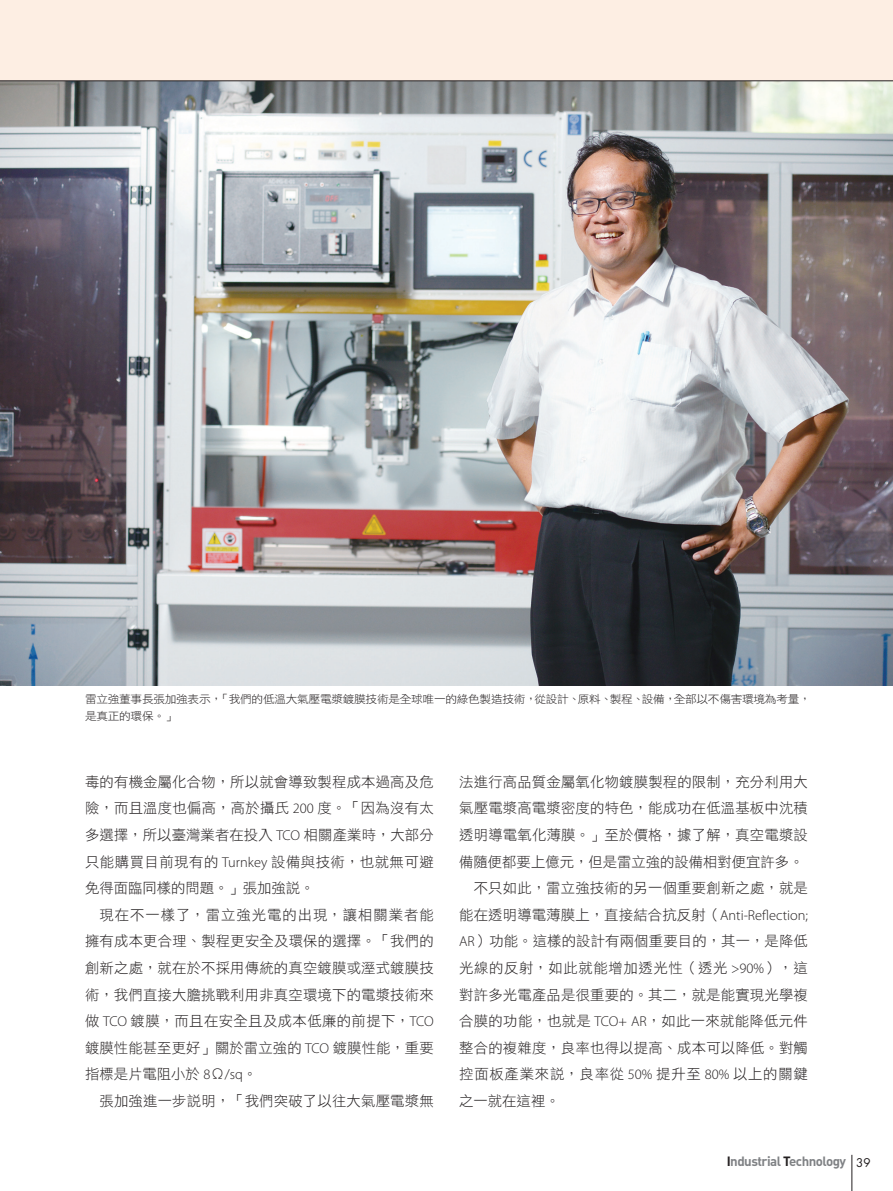
<style>
.page{position:relative;width:893px;height:1191px;background:#fff}
.page>*{position:absolute;margin:0;border:0;box-sizing:border-box;transform-origin:0 0}
.t1{font:14.4px/26.5px "DF Hei Std W3 B5 pc H";letter-spacing:.015em;color:#231f20;text-align:justify}
.t2{font:14.4px "DF Hei Std W3 B5 pc H";letter-spacing:.045em;color:#231f20}
.t3{font:14.4px "DF Hei Std W3 B5 pc H";letter-spacing:.055em;color:#231f20}
.t4{font:13.35px "DIN Bold Alternate";letter-spacing:-.04em;color:#808285}
.t5{font:11.1px/17px "DF Hei Std W3 B5 pc H";letter-spacing:-.025em;color:#231f20;scale:1.05 1}
.s1{font-family:"Myriad Pro";font-weight:300}
.s2{color:#231f20}
.s3{font-family:"Futura";font-size:11.7px;color:#231f20}
</style>
<div class="page">
<img style="left:0;top:82px;width:893px;height:603px">
<div style="left:0;top:0;width:893px;height:81px;background:#fdeee3"></div>
<hr style="left:852px;top:1154px;width:1px;height:37px;background:#231f20">
<hr style="left:0;top:81px;width:893px;height:1px;background:#231f20">
<p class="t5" style="left:85px;top:692px;width:693px">雷立強董事長張加強表示，「我們的低溫大氣壓電漿鍍膜技術是全球唯一的綠色製造技術，從設計、原料、製程、設備，全部以不傷害環境為考量，是真正的環保。」</p>
<p class="t1" style="left:85px;top:770px;width:350px">毒的有機金屬化合物，所以就會導致製程成本過高及危險，而且溫度也偏高，高於攝氏 <span class="s1">200</span> 度。「因為沒有太多選擇，所以臺灣業者在投入 <span class="s1">TCO</span> 相關產業時，大部分只能購買目前現有的 <span class="s1">Turnkey</span> 設備與技術，也就無可避免得面臨同樣的問題。」張加強說。</p>
<p class="t1" style="left:85px;top:903px;width:350px;text-indent:14px">現在不一樣了，雷立強光電的出現，讓相關業者能擁有成本更合理、製程更安全及環保的選擇。「我們的創新之處，就在於不採用傳統的真空鍍膜或溼式鍍膜技術，我們直接大膽挑戰利用非真空環境下的電漿技術來做 <span class="s1">TCO</span> 鍍膜，而且在安全且及成本低廉的前提下，<span class="s1">TCO</span>鍍膜性能甚至更好」關於雷立強的 <span class="s1">TCO</span> 鍍膜性能，重要指標是片電阻小於 <span class="s1">8</span>Ω<span class="s1">/sq</span>。</p>
<p class="t1" style="left:99px;top:1089px;width:336px">張加強進一步說明，「我們突破了以往大氣壓電漿無</p>
<p class="t1" style="left:459px;top:770px;width:350px">法進行高品質金屬氧化物鍍膜製程的限制，充分利用大</p>
<p class="t1" style="left:459px;top:796px;width:350px">氣壓電漿高電漿密度的特色，能成功在低溫基板中沈積</p>
<p class="t1" style="left:459px;top:823px;width:350px">透明導電氧化薄膜。」至於價格，據了解，真空電漿設</p>
<p class="t1" style="left:459px;top:850px;width:346px">備隨便都要上億元，但是雷立強的設備相對便宜許多。</p>
<p class="t1" style="left:474px;top:876px;width:336px">不只如此，雷立強技術的另一個重要創新之處，就是</p>
<p class="t1" style="left:459px;top:903px;width:350px">能在透明導電薄膜上，直接結合抗反射（<span class="s1">Anti-Reflection;</span></p>
<p class="t1" style="left:459px;top:929px;width:350px"><span class="s1">AR</span>）功能。這樣的設計有兩個重要目的，其一，是降低</p>
<p class="t2" style="left:459px;top:962px;width:350px">光線的反射，如此就能增加透光性（透光 <span class="s1">&gt;90%</span>），這</p>
<p class="t1" style="left:459px;top:982px;width:350px">對許多光電產品是很重要的。其二，就是能實現光學複</p>
<p class="t1" style="left:459px;top:1009px;width:350px">合膜的功能，也就是 <span class="s1">TCO+ AR</span>，如此一來就能降低元件</p>
<p class="t1" style="left:459px;top:1036px;width:350px">整合的複雜度，良率也得以提高、成本可以降低。對觸</p>
<p class="t3" style="left:459px;top:1068px;width:350px">控面板產業來說，良率從 <span class="s1">50%</span> 提升至 <span class="s1">80%</span> 以上的關鍵</p>
<p class="t1" style="left:459px;top:1089px;width:102px">之一就在這裡。</p>
<p class="t4" style="left:727px;top:1156px;width:145px"><span class="s2">I</span>ndustrial <span class="s2">T</span>echnology <span class="s3">39</span></p>
</div>
